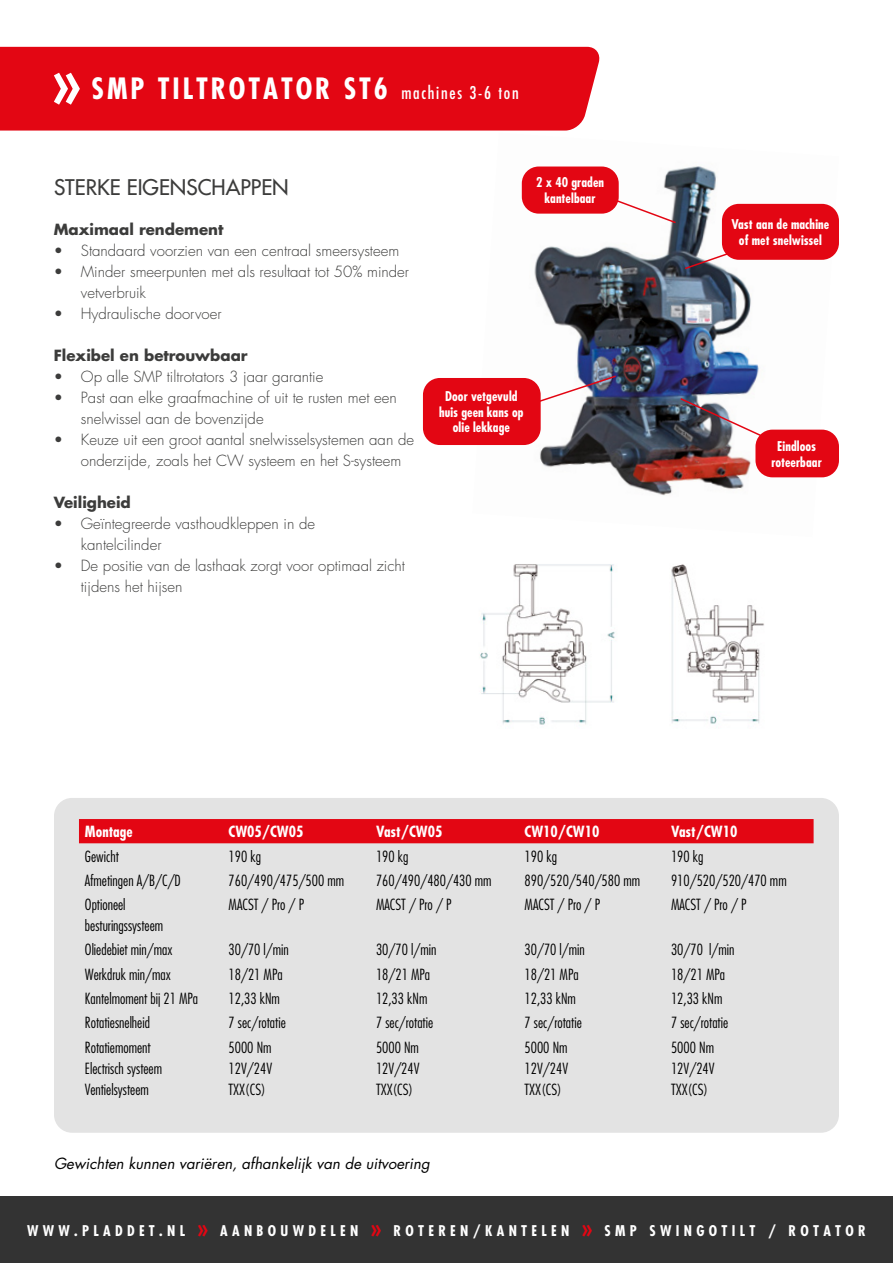
<style>
.page{position:relative;width:893px;height:1263px;background:#fff}
.page>*{position:absolute;margin:0;border:0;box-sizing:border-box;transform-origin:0 0}
.t1{font:700 condensed 28.65px "Futura";letter-spacing:.1em;color:#fff}
.t2{font:21px "Futura";color:#3c3c3b}
.t3{font:300 condensed 15px/21px "Futura";color:#000;text-align:justify}
.t4{font:300 15px/21px "Futura";color:#3c3c3b}
.t5{font:italic 15px "Futura";color:#000}
.t6{font:700 15px "Futura";color:#3c3c3b}
.t7{font:700 condensed 15px "Futura";color:#fff}
.t8{font:700 condensed 14.4px "Futura";letter-spacing:.3em;color:#fff}
.t9{font:700 condensed 13.05px/15.8px "Futura";letter-spacing:.005em;color:#fff;text-align:center}
.s1{font-weight:400;font-size:17.1px}
.s2{font-size:25.2px;color:#e30613}
</style>
<div class="page">
<img style="left:521px;top:166px;width:318px;height:330px">
<img style="left:480px;top:564px;width:284px;height:161px">
<div style="left:54px;top:798px;width:785px;height:335px;background:#e3e3e3;border-radius:18px"></div>
<div style="left:79px;top:819px;width:735px;height:24px;background:#e30613"></div>
<div style="left:0;top:46px;width:600px;height:85px;background:#e30613"></div>
<svg style="left:54px;top:73px;width:26px;height:32px"></svg>
<div style="left:0;top:1196px;width:893px;height:67px;background:#333"></div>
<svg style="left:683px;top:248px;width:59px;height:22px"></svg>
<div style="left:522px;top:167px;width:97px;height:47px;background:#e30613;border-radius:17px"></div>
<div style="left:755px;top:430px;width:84px;height:47px;background:#e30613;border-radius:17px"></div>
<div style="left:423px;top:378px;width:118px;height:67px;background:#e30613;border-radius:17px"></div>
<svg style="left:607px;top:196px;width:70px;height:28px"></svg>
<svg style="left:679px;top:397px;width:90px;height:43px"></svg>
<svg style="left:534px;top:374px;width:83px;height:30px"></svg>
<div style="left:722px;top:204px;width:117px;height:56px;background:#e30613;border-radius:17px"></div>
<h1 class="t1" style="left:92px;top:70px;width:429px">SMP TILTROTATOR ST6 <span class="s1">machines 3-6 ton</span></h1>
<h2 class="t2" style="left:54px;top:173px;width:236px">STERKE EIGENSCHAPPEN</h2>
<p class="t6" style="left:54px;top:219px;width:171px">Maximaal rendement</p>
<p class="t4" style="left:54px;top:241px;width:347px">• Standaard voorzien van een centraal smeersysteem</p>
<p class="t4" style="left:81px;top:262px;width:330px;text-indent:-27px">• Minder smeerpunten met als resultaat tot 50% minder vetverbruik</p>
<p class="t4" style="left:54px;top:304px;width:169px">• Hydraulische doorvoer</p>
<p class="t6" style="left:54px;top:345px;width:195px">Flexibel en betrouwbaar</p>
<p class="t4" style="left:54px;top:367px;width:271px">• Op alle SMP tiltrotators 3 jaar garantie</p>
<p class="t4" style="left:81px;top:388px;width:317px;text-indent:-27px">• Past aan elke graafmachine of uit te rusten met een snelwissel aan de bovenzijde</p>
<p class="t4" style="left:81px;top:430px;width:335px;text-indent:-27px">• Keuze uit een groot aantal snelwisselsystemen aan de onderzijde, zoals het CW systeem en het S-systeem</p>
<p class="t6" style="left:54px;top:492px;width:79px">Veiligheid</p>
<p class="t4" style="left:81px;top:514px;width:236px;text-indent:-27px">• Geïntegreerde vasthoudkleppen in de kantelcilinder</p>
<p class="t4" style="left:81px;top:556px;width:326px;text-indent:-27px">• De positie van de lasthaak zorgt voor optimaal zicht tijdens het hijsen</p>
<p class="t9" style="left:536px;top:175px;width:69px">2 x 40 graden kantelbaar</p>
<p class="t9" style="left:439px;top:388px;width:86px">Door vetgevuld huis geen kans op olie lekkage</p>
<p class="t9" style="left:731px;top:216px;width:99px">Vast aan de machine of met snelwissel</p>
<p class="t9" style="left:771px;top:438px;width:52px">Eindloos roteerbaar</p>
<p class="t7" style="left:85px;top:822px;width:49px">Montage</p>
<p class="t7" style="left:229px;top:822px;width:76px">CW05/CW05</p>
<p class="t7" style="left:376px;top:822px;width:68px">Vast/CW05</p>
<p class="t7" style="left:525px;top:822px;width:76px">CW10/CW10</p>
<p class="t7" style="left:671px;top:822px;width:68px">Vast/CW10</p>
<p class="t3" style="left:85px;top:845px;width:35px">Gewicht</p>
<p class="t3" style="left:229px;top:845px;width:34px">190 kg</p>
<p class="t3" style="left:376px;top:845px;width:34px">190 kg</p>
<p class="t3" style="left:525px;top:845px;width:34px">190 kg</p>
<p class="t3" style="left:671px;top:845px;width:34px">190 kg</p>
<p class="t3" style="left:85px;top:869px;width:97px">Afmetingen A/B/C/D</p>
<p class="t3" style="left:229px;top:869px;width:117px">760/490/475/500 mm</p>
<p class="t3" style="left:376px;top:869px;width:117px">760/490/480/430 mm</p>
<p class="t3" style="left:525px;top:869px;width:117px">890/520/540/580 mm</p>
<p class="t3" style="left:671px;top:869px;width:117px">910/520/520/470 mm</p>
<p class="t3" style="left:85px;top:894px;width:80px">Optioneel besturingssysteem</p>
<p class="t3" style="left:229px;top:894px;width:77px">MACST / Pro / P</p>
<p class="t3" style="left:376px;top:894px;width:77px">MACST / Pro / P</p>
<p class="t3" style="left:525px;top:894px;width:77px">MACST / Pro / P</p>
<p class="t3" style="left:671px;top:894px;width:77px">MACST / Pro / P</p>
<p class="t3" style="left:85px;top:939px;width:89px">Oliedebiet min/max</p>
<p class="t3" style="left:229px;top:939px;width:62px">30/70 l/min</p>
<p class="t3" style="left:376px;top:939px;width:62px">30/70 l/min</p>
<p class="t3" style="left:525px;top:939px;width:62px">30/70 l/min</p>
<p class="t3" style="left:671px;top:939px;width:65px">30/70 l/min</p>
<p class="t3" style="left:85px;top:963px;width:87px">Werkdruk min/max</p>
<p class="t3" style="left:229px;top:963px;width:56px">18/21 MPa</p>
<p class="t3" style="left:376px;top:963px;width:56px">18/21 MPa</p>
<p class="t3" style="left:525px;top:963px;width:56px">18/21 MPa</p>
<p class="t3" style="left:671px;top:963px;width:56px">18/21 MPa</p>
<p class="t3" style="left:85px;top:988px;width:115px">Kantelmoment bij 21 MPa</p>
<p class="t3" style="left:229px;top:988px;width:53px">12,33 kNm</p>
<p class="t3" style="left:376px;top:988px;width:53px">12,33 kNm</p>
<p class="t3" style="left:525px;top:988px;width:53px">12,33 kNm</p>
<p class="t3" style="left:671px;top:988px;width:53px">12,33 kNm</p>
<p class="t3" style="left:85px;top:1012px;width:67px">Rotatiesnelheid</p>
<p class="t3" style="left:229px;top:1012px;width:59px">7 sec/rotatie</p>
<p class="t3" style="left:376px;top:1012px;width:59px">7 sec/rotatie</p>
<p class="t3" style="left:525px;top:1012px;width:59px">7 sec/rotatie</p>
<p class="t3" style="left:671px;top:1012px;width:59px">7 sec/rotatie</p>
<p class="t3" style="left:85px;top:1036px;width:79px;text-align:left">Rotatiemoment<br>Electrisch systeem<br>Ventielsysteem</p>
<p class="t3" style="left:229px;top:1036px;width:45px">5000 Nm 12V/24V TXX(CS)</p>
<p class="t3" style="left:376px;top:1036px;width:45px">5000 Nm 12V/24V TXX(CS)</p>
<p class="t3" style="left:525px;top:1036px;width:45px">5000 Nm 12V/24V TXX(CS)</p>
<p class="t3" style="left:671px;top:1036px;width:45px">5000 Nm 12V/24V TXX(CS)</p>
<p class="t5" style="left:54px;top:1153px;width:377px">Gewichten kunnen variëren, afhankelijk van de uitvoering</p>
<p class="t8" style="left:27px;top:1221px;width:840px">WWW.PLADDET.NL <span class="s2">»</span> AANBOUWDELEN <span class="s2">»</span> ROTEREN/KANTELEN <span class="s2">»</span> SMP SWINGOTILT / ROTATOR</p>
</div>
